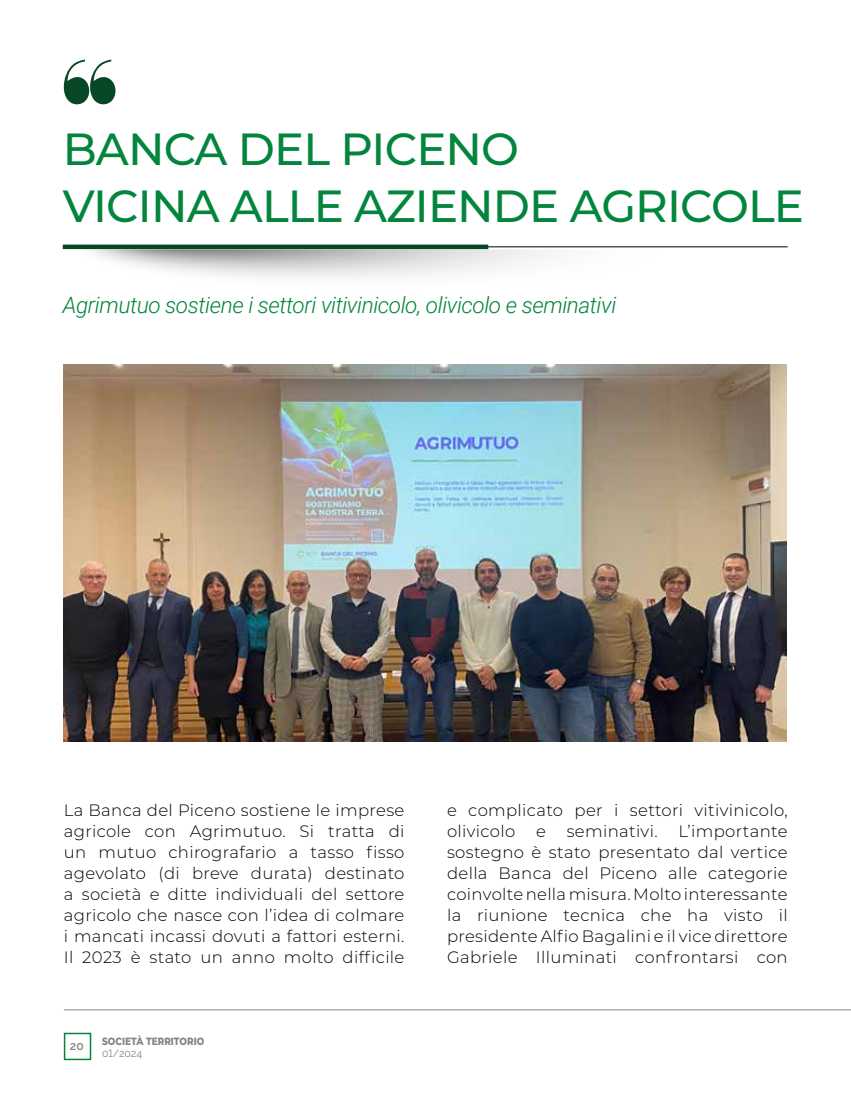
<style>
.page{position:relative;width:851px;height:1106px;background:#fff}
.page>*{position:absolute;margin:0;border:0;box-sizing:border-box;transform-origin:0 0}
.t1{font:500 45px/57px "Montserrat";letter-spacing:-.02em;color:#03853d}
.t2{font:italic 300 22.5px "Roboto";letter-spacing:-.02em;color:#03853d}
.t3{font:300 16.5px/21px "Montserrat";letter-spacing:.02em;color:#000;text-align:justify}
.t4{font:600 12px "Raleway";color:#858585}
.t5{font:800 10.5px "Montserrat";color:#858585;scale:.85 1}
.t6{font:10.5px "Raleway";color:#858585}
</style>
<div class="page">
<svg style="left:64px;top:60px;width:51px;height:44px"></svg>
<hr style="left:234px;top:246px;width:553px;height:1px;background:#000">
<hr style="left:64px;top:1009px;width:786px;height:1px;background:#858585">
<div style="left:64px;top:1032px;width:27px;height:28px;border:2px solid #03853d"></div>
<img style="left:64px;top:365px;width:722px;height:376px">
<div style="left:63px;top:244px;width:425px;height:5px;background:#074725"></div>
<h1 class="t1" style="left:63px;top:118px;width:742px">BANCA DEL PICENO<br>VICINA ALLE AZIENDE AGRICOLE</h1>
<h2 class="t2" style="left:63px;top:289px;width:555px">Agrimutuo sostiene i settori vitivinicolo, olivicolo e seminativi</h2>
<p class="t3" style="left:64px;top:798px;width:342px">La Banca del Piceno sostiene le imprese agricole con Agrimutuo. Si tratta di un mutuo chirografario a tasso fisso agevolato (di breve durata) destinato a società e ditte individuali del settore agricolo che nasce con l’idea di colmare i mancati incassi dovuti a fattori esterni.<br>Il 2023 è stato un anno molto difficile</p>
<p class="t3" style="left:447px;top:798px;width:342px">e complicato per i settori vitivinicolo, olivicolo</p>
<p class="t3" style="left:447px;top:820px;width:342px;text-indent:231px">L’importante sostegno è stato presentato dal vertice della Banca del Piceno alle categorie coinvolte nella misura. Molto interessante la riunione tecnica che ha visto il presidente Alfio Bagalini e il vice direttore Gabriele Illuminati confrontarsi con</p>
<p class="t3" style="left:536px;top:820px;width:11px">e</p>
<p class="t3" style="left:566px;top:820px;width:92px">seminativi.</p>
<p class="t4" style="left:70px;top:1039px;width:15px">20</p>
<p class="t5" style="left:102px;top:1033px;width:122px">SOCIETÀ TERRITORIO</p>
<p class="t6" style="left:102px;top:1046px;width:42px">01/2024</p>
</div>
